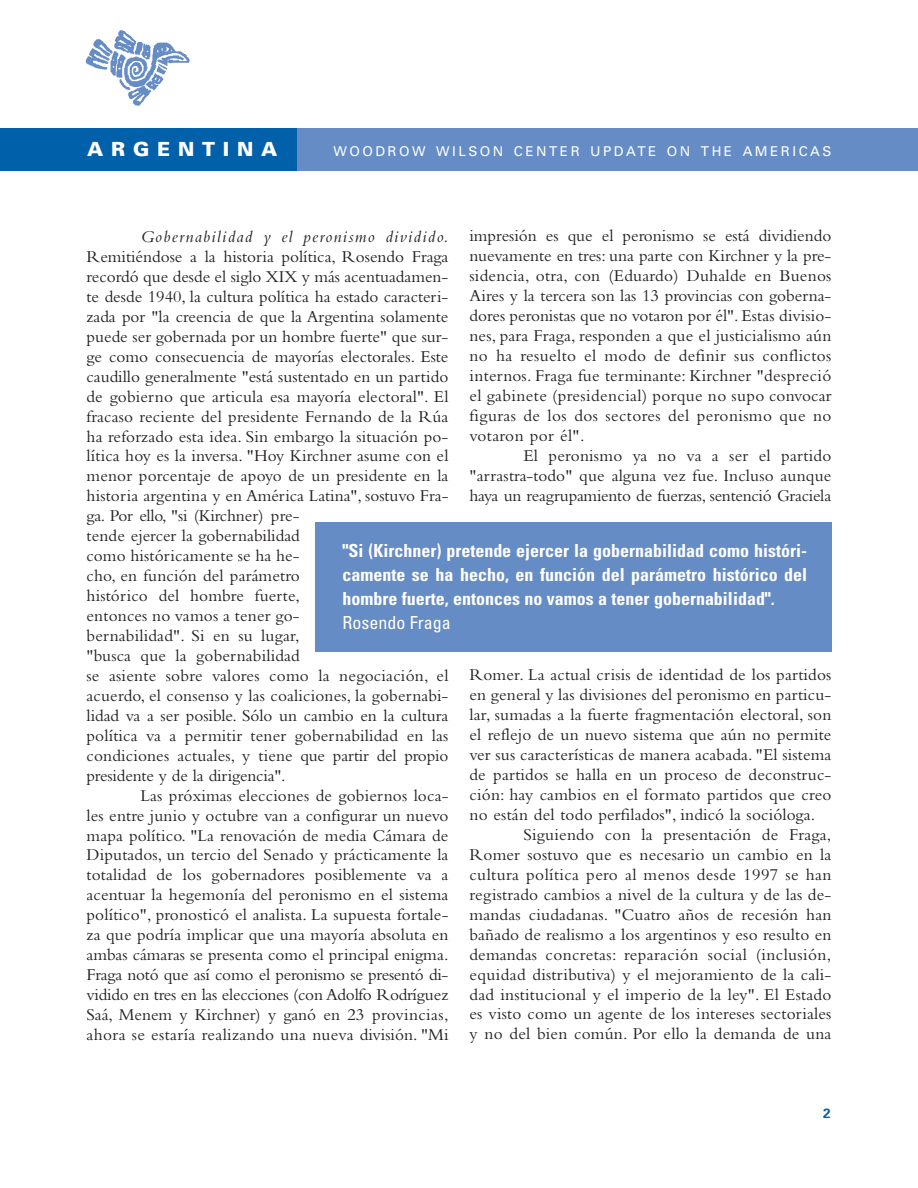
<style>
.page{position:relative;width:918px;height:1188px;background:#fff}
.page>*{position:absolute;margin:0;border:0;box-sizing:border-box;transform-origin:0 0}
.t1{font:900 19.5px "Univers";letter-spacing:.4em;color:#fff}
.t2{font:700 condensed 18px/24px "Univers";color:#fff;text-align:justify}
.t3{font:condensed 18px "Univers";color:#fff}
.t4{font:17.25px/20px "Bembo";letter-spacing:.01em;color:#231f20;text-align:justify}
.t5{font:italic 17.25px "Bembo";letter-spacing:.075em;color:#231f20}
.t6{font:13.5px "Univers";letter-spacing:.185em;color:#fff}
.t7{font:700 13.5px "Univers";color:#0060a9}
</style>
<div class="page">
<img style="left:85px;top:30px;width:105px;height:76px">
<div style="left:296px;top:128px;width:622px;height:42px;background:#658cc4"></div>
<div style="left:0;top:128px;width:296px;height:42px;background:#0060a9"></div>
<div style="left:315px;top:523px;width:516px;height:129px;background:#658cc4"></div>
<p class="t1" style="left:87px;top:142px;width:192px">ARGENTINA</p>
<p class="t6" style="left:333px;top:146px;width:500px">WOODROW WILSON CENTER UPDATE ON THE AMERICAS</p>
<p class="t4" style="left:469px;top:228px;width:363px">impresión es que el peronismo se está dividiendo nuevamente en tres: una parte con Kirchner y la pre&shy;sidencia, otra, con (Eduardo) Duhalde en Buenos Aires y la tercera son las 13 provincias con goberna&shy;dores peronistas que no votaron por él". Estas divisio&shy;nes, para Fraga, responden a que el justicialismo aún no ha resuelto el modo de definir sus conflictos internos. Fraga fue terminante: Kirchner "despreció el gabinete (presidencial) porque no supo convocar figuras de los dos sectores del peronismo que no votaron por él".</p>
<p class="t4" style="left:469px;top:447px;width:363px;text-indent:54px">El peronismo ya no va a ser el partido "arrastra-todo" que alguna vez fue. Incluso aunque haya un reagrupamiento de fuerzas, sentenció Graciela</p>
<p class="t5" style="left:141px;top:230px;width:309px">Gobernabilidad y el peronismo dividido.</p>
<p class="t4" style="left:87px;top:248px;width:363px;text-align:left">Remitiéndose a la historia política, Rosendo Fraga recordó que desde el siglo XIX y más acentuadamen&shy;te desde 1940, la cultura política ha estado caracteri&shy;zada por "la creencia de que la Argentina solamente puede ser gobernada por un hombre fuerte" que sur&shy;ge como consecuencia de mayorías electorales. Este caudillo generalmente "está sustentado en un partido de gobierno que articula esa mayoría electoral". El fracaso reciente del presidente Fernando de la Rúa ha reforzado esta idea. Sin embargo la situación po&shy;lítica hoy es la inversa. "Hoy Kirchner asume con el menor porcentaje de apoyo de un presidente en la historia argentina y en América Latina", sostuvo Fra&shy;ga. Por ello, "si (Kirchner) pre-<br>tende ejercer la gobernabilidad<br>como históricamente se ha he-<br>cho, en función del parámetro<br>histórico del hombre fuerte,<br>entonces no vamos a tener go-<br>bernabilidad". Si en su lugar,<br>"busca que la gobernabilidad<br>se asiente sobre valores como la negociación, el acuerdo, el consenso y las coaliciones, la gobernabi&shy;lidad va a ser posible. Sólo un cambio en la cultura política va a permitir tener gobernabilidad en las condiciones actuales, y tiene que partir del propio presidente y de la dirigencia".</p>
<p class="t4" style="left:87px;top:787px;width:363px;text-indent:54px">Las próximas elecciones de gobiernos loca&shy;les entre junio y octubre van a configurar un nuevo mapa político. "La renovación de media Cámara de Diputados, un tercio del Senado y prácticamente la totalidad de los gobernadores posiblemente va a acentuar la hegemonía del peronismo en el sistema político", pronosticó el analista. La supuesta fortale&shy;za que podría implicar que una mayoría absoluta en ambas cámaras se presenta como el principal enigma.<br>Fraga notó que así como el peronismo se presentó di&shy;vidido en tres en las elecciones (con Adolfo Rodríguez Saá, Menem y Kirchner) y ganó en 23 provincias, ahora se estaría realizando una nueva división. "Mi</p>
<p class="t2" style="left:342px;top:541px;width:466px">"Si (Kirchner) pretende ejercer la gobernabilidad como históri&shy;camente se ha hecho, en función del parámetro histórico del hombre fuerte, entonces no vamos a tener gobernabilidad".</p>
<p class="t3" style="left:342px;top:616px;width:110px">Rosendo Fraga</p>
<p class="t4" style="left:469px;top:667px;width:363px">Romer. La actual crisis de identidad de los partidos</p>
<p class="t4" style="left:469px;top:687px;width:363px">en general y las divisiones del peronismo en particu-</p>
<p class="t4" style="left:469px;top:706px;width:363px">lar, sumadas a la fuerte fragmentación electoral, son</p>
<p class="t4" style="left:469px;top:726px;width:363px">el reflejo de un nuevo sistema que aún no permite</p>
<p class="t4" style="left:469px;top:746px;width:363px">ver sus características de manera acabada. "El sistema</p>
<p class="t4" style="left:469px;top:766px;width:363px">de partidos se halla en un proceso de deconstruc-</p>
<p class="t4" style="left:469px;top:786px;width:363px">ción: hay cambios en el formato partidos que creo</p>
<p class="t4" style="left:469px;top:806px;width:347px">no están del todo perfilados", indicó la socióloga.</p>
<p class="t4" style="left:524px;top:826px;width:309px">Siguiendo con la presentación de Fraga,</p>
<p class="t4" style="left:470px;top:846px;width:363px">Romer sostuvo que es necesario un cambio en la</p>
<p class="t4" style="left:470px;top:866px;width:363px">cultura política pero al menos desde 1997 se han</p>
<p class="t4" style="left:470px;top:886px;width:363px">registrado cambios a nivel de la cultura y de las de-</p>
<p class="t4" style="left:470px;top:906px;width:363px">mandas ciudadanas. "Cuatro años de recesión han</p>
<p class="t4" style="left:470px;top:926px;width:363px">bañado de realismo a los argentinos y eso resulto en</p>
<p class="t4" style="left:470px;top:946px;width:363px">demandas concretas: reparación social (inclusión,</p>
<p class="t4" style="left:470px;top:966px;width:363px">equidad distributiva) y el mejoramiento de la cali-</p>
<p class="t4" style="left:470px;top:986px;width:363px">dad institucional y el imperio de la ley". El Estado</p>
<p class="t4" style="left:470px;top:1006px;width:363px">es visto como un agente de los intereses sectoriales</p>
<p class="t4" style="left:470px;top:1026px;width:363px">y no del bien común. Por ello la demanda de una</p>
<p class="t7" style="left:823px;top:1108px;width:9px">2</p>
</div>
